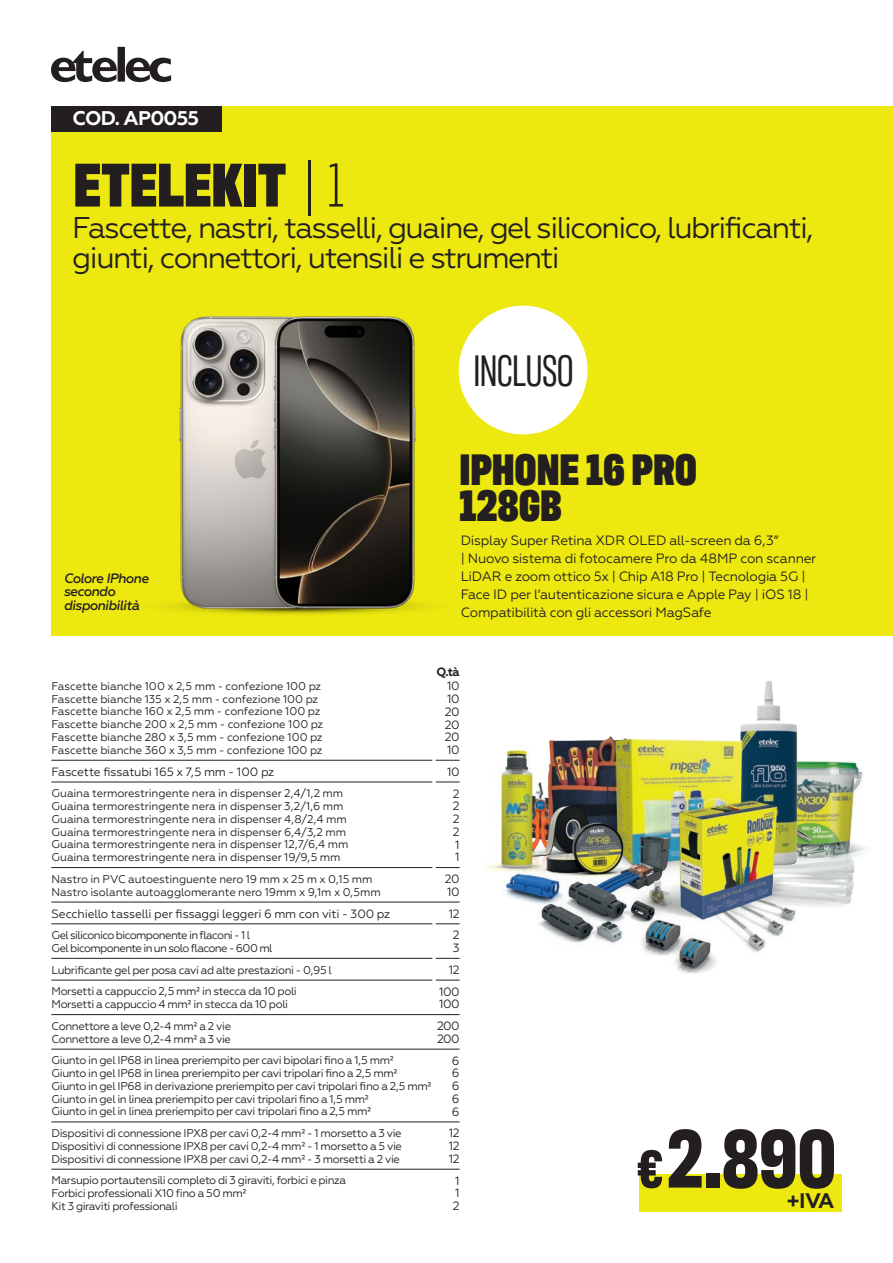
<style>
.page{position:relative;width:893px;height:1263px;background:#fff}
.page>*{position:absolute;margin:0;border:0;box-sizing:border-box;transform-origin:0 0}
.t1{font:700 84.3px "Antarctican Headline";color:#231f20}
.t2{font:900 63px "Antarctican Headline";letter-spacing:-.005em;color:#231f20}
.t3{font:900 45px/36px "Antarctican Headline";color:#231f20}
.t4{font:45px "Antarctican Headline";letter-spacing:-.02em;color:#231f20}
.t5{font:30px/30px "Geometria";letter-spacing:-.05em;color:#231f20}
.t6{font:700 21.15px "Geometria";color:#231f20}
.t7{font:700 19.8px "Geometria";letter-spacing:-.04em;color:#fff}
.t8{font:13.5px/18px "Geometria";letter-spacing:-.02em;color:#231f20}
.t9{font:italic 500 13.5px/13.5px "Geometria";letter-spacing:-.04em;color:#231f20}
.t10{font:12px "Geometria";letter-spacing:-.02em;color:#231f20}
.t11{font:700 12px "Geometria";color:#231f20}
.t12{font:11.25px "Geometria";letter-spacing:-.03em;color:#231f20}
.t13{font:11.25px "Geometria";letter-spacing:-.01em;color:#231f20}
.t14{font:11.25px "Geometria";letter-spacing:-.06em;color:#231f20}
.t15{font:11.25px "Geometria";letter-spacing:-.055em;color:#231f20}
.s1{font-weight:300}
.s2{font-size:54.3px}
</style>
<div class="page">
<div style="left:51px;top:106px;width:842px;height:529px;background:#ece810"></div>
<svg style="left:51px;top:47px;width:120px;height:35px"></svg>
<div style="left:51px;top:106px;width:170px;height:26px;background:#231f20"></div>
<div style="left:639px;top:1174px;width:203px;height:38px;background:#ece810"></div>
<img style="left:118px;top:316px;width:358px;height:320px">
<div style="left:457px;top:304px;width:132px;height:132px;background:#fff;border-radius:50%"></div>
<div style="left:456px;top:303px;width:134px;height:134px;border:3px solid #ece810;border-radius:50%"></div>
<hr style="left:51px;top:760px;width:382px;height:1px;background:#231f20">
<hr style="left:51px;top:782px;width:382px;height:1px;background:#231f20">
<hr style="left:51px;top:867px;width:382px;height:1px;background:#231f20">
<hr style="left:51px;top:923px;width:382px;height:1px;background:#231f20">
<hr style="left:51px;top:958px;width:382px;height:1px;background:#231f20">
<hr style="left:51px;top:980px;width:382px;height:1px;background:#231f20">
<hr style="left:51px;top:1014px;width:383px;height:1px;background:#231f20">
<hr style="left:51px;top:1049px;width:383px;height:1px;background:#231f20">
<hr style="left:51px;top:1121px;width:383px;height:1px;background:#231f20">
<hr style="left:51px;top:1169px;width:383px;height:1px;background:#231f20">
<hr style="left:51px;top:902px;width:383px;height:1px;background:#231f20">
<svg style="left:433px;top:759px;width:27px;height:411px"></svg>
<img style="left:810px;top:761px;width:56px;height:109px">
<img style="left:740px;top:681px;width:70px;height:172px">
<svg style="left:814px;top:905px;width:26px;height:2px"></svg>
<img style="left:784px;top:853px;width:70px;height:52px">
<img style="left:731px;top:898px;width:83px;height:54px">
<img style="left:549px;top:740px;width:43px;height:61px">
<img style="left:592px;top:732px;width:172px;height:102px">
<img style="left:553px;top:801px;width:57px;height:21px">
<img style="left:553px;top:822px;width:85px;height:48px">
<img style="left:566px;top:870px;width:74px;height:52px">
<img style="left:539px;top:890px;width:91px;height:53px">
<img style="left:725px;top:925px;width:59px;height:5px">
<img style="left:642px;top:790px;width:142px;height:135px">
<img style="left:620px;top:857px;width:79px;height:63px">
<img style="left:505px;top:870px;width:61px;height:38px">
<img style="left:485px;top:747px;width:68px;height:131px">
<img style="left:640px;top:911px;width:51px;height:45px">
<img style="left:667px;top:935px;width:50px;height:39px">
<h3 class="t7" style="left:72px;top:107px;width:128px">COD. AP0055</h3>
<h2 class="t2" style="left:73px;top:139px;width:271px">ETELEKIT<span class="s1">| 1</span></h2>
<h3 class="t5" style="left:72px;top:212px;width:743px">Fascette, nastri, tasselli, guaine, gel siliconico, lubrificanti, giunti, connettori, utensili e strumenti</h3>
<h3 class="t4" style="left:473px;top:340px;width:103px">INCLUSO</h3>
<p class="t9" style="left:64px;top:571px;width:86px">Colore IPhone secondo disponibilità</p>
<h3 class="t3" style="left:460px;top:448px;width:239px">IPHONE 16 PRO<br>128GB</h3>
<p class="t8" style="left:461px;top:531px;width:357px">Display Super Retina XDR OLED all‑screen da 6,3”<br>| Nuovo sistema di fotocamere Pro da 48MP con scanner LiDAR e zoom ottico 5x | Chip A18 Pro | Tecnologia 5G | Face ID per l’autenticazione sicura e Apple Pay | iOS 18 | Compatibilità con gli accessori MagSafe</p>
<p class="t11" style="left:436px;top:665px;width:25px">Q.tà</p>
<p class="t12" style="left:51px;top:679px;width:271px">Fascette bianche 100 x 2,5 mm - confezione 100 pz</p>
<p class="t10" style="left:447px;top:679px;width:14px">10</p>
<p class="t12" style="left:51px;top:692px;width:268px">Fascette bianche 135 x 2,5 mm - confezione 100 pz</p>
<p class="t10" style="left:447px;top:692px;width:14px">10</p>
<p class="t12" style="left:51px;top:705px;width:270px">Fascette bianche 160 x 2,5 mm - confezione 100 pz</p>
<p class="t10" style="left:445px;top:705px;width:16px">20</p>
<p class="t12" style="left:51px;top:718px;width:273px">Fascette bianche 200 x 2,5 mm - confezione 100 pz</p>
<p class="t10" style="left:445px;top:717px;width:16px">20</p>
<p class="t12" style="left:51px;top:730px;width:273px">Fascette bianche 280 x 3,5 mm - confezione 100 pz</p>
<p class="t10" style="left:445px;top:730px;width:16px">20</p>
<p class="t12" style="left:51px;top:743px;width:273px">Fascette bianche 360 x 3,5 mm - confezione 100 pz</p>
<p class="t10" style="left:447px;top:743px;width:14px">10</p>
<p class="t10" style="left:51px;top:765px;width:224px">Fascette fissatubi 165 x 7,5 mm - 100 pz</p>
<p class="t10" style="left:447px;top:765px;width:14px">10</p>
<p class="t13" style="left:51px;top:787px;width:293px">Guaina termorestringente nera in dispenser 2,4/1,2 mm</p>
<p class="t10" style="left:453px;top:786px;width:8px">2</p>
<p class="t13" style="left:51px;top:799px;width:294px">Guaina termorestringente nera in dispenser 3,2/1,6 mm</p>
<p class="t10" style="left:453px;top:799px;width:8px">2</p>
<p class="t13" style="left:51px;top:812px;width:297px">Guaina termorestringente nera in dispenser 4,8/2,4 mm</p>
<p class="t10" style="left:453px;top:812px;width:8px">2</p>
<p class="t13" style="left:51px;top:825px;width:296px">Guaina termorestringente nera in dispenser 6,4/3,2 mm</p>
<p class="t10" style="left:453px;top:825px;width:8px">2</p>
<p class="t13" style="left:51px;top:838px;width:298px">Guaina termorestringente nera in dispenser 12,7/6,4 mm</p>
<p class="t10" style="left:455px;top:837px;width:6px">1</p>
<p class="t13" style="left:51px;top:851px;width:290px">Guaina termorestringente nera in dispenser 19/9,5 mm</p>
<p class="t10" style="left:455px;top:850px;width:6px">1</p>
<p class="t13" style="left:51px;top:872px;width:323px">Nastro in PVC autoestinguente nero 19 mm x 25 m x 0,15 mm</p>
<p class="t10" style="left:445px;top:872px;width:16px">20</p>
<p class="t13" style="left:51px;top:885px;width:331px">Nastro isolante autoagglomerante nero 19mm x 9,1m x 0,5mm</p>
<p class="t10" style="left:447px;top:885px;width:14px">10</p>
<p class="t10" style="left:51px;top:906px;width:340px">Secchiello tasselli per fissaggi leggeri 6 mm con viti - 300 pz</p>
<p class="t10" style="left:449px;top:906px;width:12px">12</p>
<p class="t14" style="left:51px;top:929px;width:200px">Gel siliconico bicomponente in flaconi - 1 l</p>
<p class="t10" style="left:453px;top:928px;width:8px">2</p>
<p class="t15" style="left:51px;top:941px;width:223px">Gel bicomponente in un solo flacone - 600 ml</p>
<p class="t10" style="left:453px;top:941px;width:8px">3</p>
<p class="t12" style="left:51px;top:963px;width:282px">Lubrificante gel per posa cavi ad alte prestazioni - 0,95 l</p>
<p class="t10" style="left:449px;top:963px;width:12px">12</p>
<p class="t12" style="left:51px;top:985px;width:247px">Morsetti a cappuccio 2,5 mm² in stecca da 10 poli</p>
<p class="t10" style="left:439px;top:984px;width:22px">100</p>
<p class="t12" style="left:51px;top:998px;width:238px">Morsetti a cappuccio 4 mm² in stecca da 10 poli</p>
<p class="t10" style="left:439px;top:997px;width:22px">100</p>
<p class="t12" style="left:51px;top:1019px;width:181px">Connettore a leve 0,2- 4 mm² a 2 vie</p>
<p class="t10" style="left:437px;top:1019px;width:24px">200</p>
<p class="t12" style="left:51px;top:1032px;width:181px">Connettore a leve 0,2- 4 mm² a 3 vie</p>
<p class="t10" style="left:437px;top:1032px;width:24px">200</p>
<p class="t12" style="left:51px;top:1054px;width:344px">Giunto in gel IP68 in linea preriempito per cavi bipolari fino a 1,5 mm²</p>
<p class="t10" style="left:452px;top:1053px;width:9px">6</p>
<p class="t12" style="left:51px;top:1067px;width:348px">Giunto in gel IP68 in linea preriempito per cavi tripolari fino a 2,5 mm²</p>
<p class="t10" style="left:452px;top:1066px;width:9px">6</p>
<p class="t12" style="left:51px;top:1079px;width:382px">Giunto in gel IP68 in derivazione preriempito per cavi tripolari fino a 2,5 mm²</p>
<p class="t10" style="left:452px;top:1079px;width:9px">6</p>
<p class="t12" style="left:51px;top:1092px;width:319px">Giunto in gel in linea preriempito per cavi tripolari fino a 1,5 mm²</p>
<p class="t10" style="left:452px;top:1092px;width:9px">6</p>
<p class="t12" style="left:51px;top:1105px;width:321px">Giunto in gel in linea preriempito per cavi tripolari fino a 2,5 mm²</p>
<p class="t10" style="left:452px;top:1104px;width:9px">6</p>
<p class="t12" style="left:51px;top:1127px;width:352px">Dispositivi di connessione IPX8 per cavi 0,2- 4 mm² - 1 morsetto a 3 vie</p>
<p class="t10" style="left:449px;top:1126px;width:12px">12</p>
<p class="t12" style="left:51px;top:1139px;width:352px">Dispositivi di connessione IPX8 per cavi 0,2- 4 mm² - 1 morsetto a 5 vie</p>
<p class="t10" style="left:449px;top:1139px;width:12px">12</p>
<p class="t12" style="left:51px;top:1152px;width:350px">Dispositivi di connessione IPX8 per cavi 0,2- 4 mm² - 3 morsetti a 2 vie</p>
<p class="t10" style="left:449px;top:1152px;width:12px">12</p>
<p class="t12" style="left:51px;top:1174px;width:296px">Marsupio portautensili completo di 3 giraviti, forbici e pinza</p>
<p class="t10" style="left:455px;top:1173px;width:6px">1</p>
<p class="t12" style="left:51px;top:1187px;width:197px">Forbici professionali X10 fino a 50 mm²</p>
<p class="t10" style="left:455px;top:1186px;width:6px">1</p>
<p class="t12" style="left:51px;top:1199px;width:128px">Kit 3 giraviti professionali</p>
<p class="t10" style="left:453px;top:1199px;width:8px">2</p>
<h1 class="t1" style="left:637px;top:1098px;width:201px"><span class="s2">€</span> 2.890</h1>
<h3 class="t6" style="left:786px;top:1188px;width:49px">+IVA</h3>
</div>
